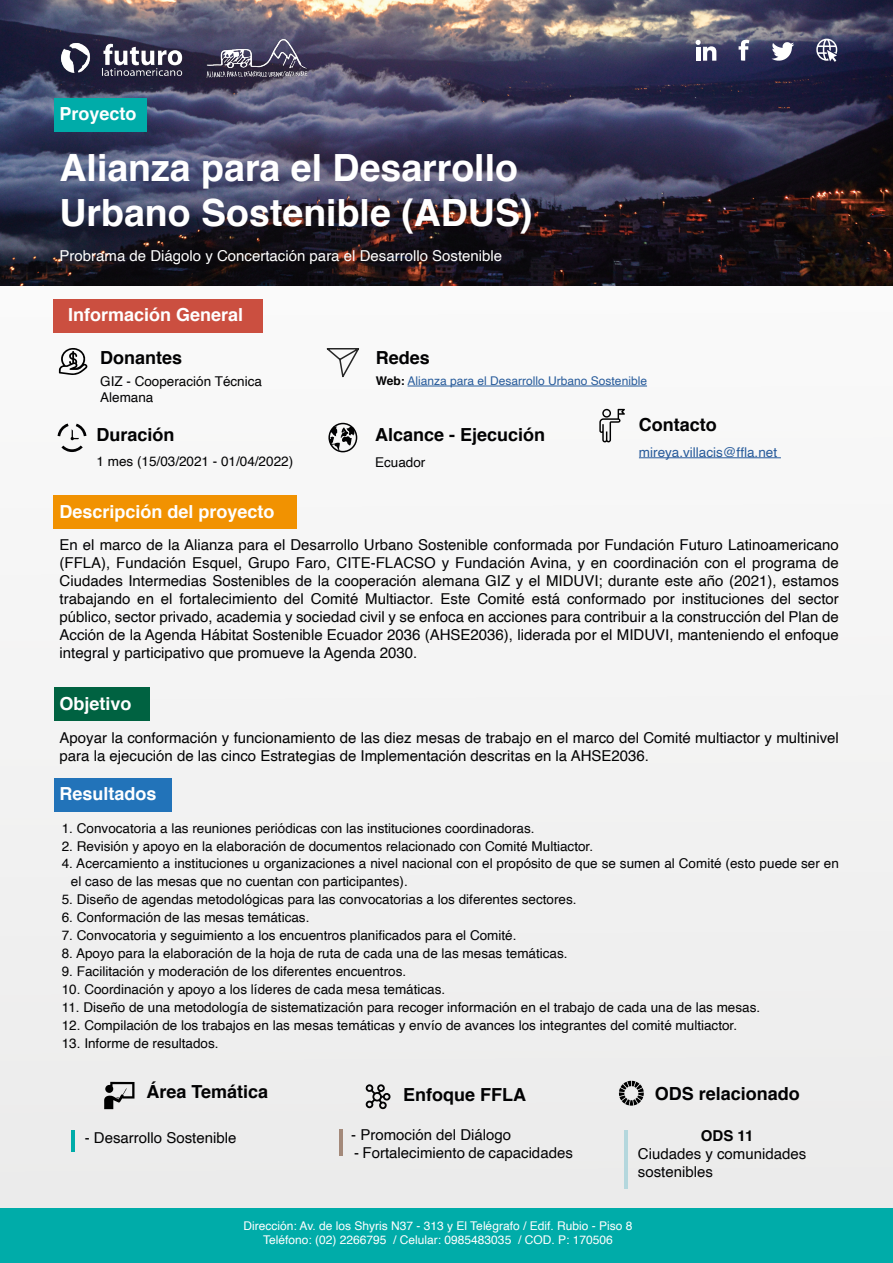
<style>
.page{position:relative;width:893px;height:1263px;background:#f3f3f2}
.page>*{position:absolute;margin:0;border:0;box-sizing:border-box;transform-origin:0 0}
.t1{font:700 37.5px/45px "Helvetica";color:#fff}
.t2{font:700 18px "Helvetica";color:#020203}
.t3{font:700 18px "Helvetica";color:#fff}
.t4{font:15px/18px "Helvetica";color:#020203}
.t5{font:15px "Helvetica";color:#fff}
.t6{font:700 15px "Helvetica";color:#020203}
.t7{font:13.5px/16.2px "Helvetica";color:#020203}
.t8{font:13.5px "Helvetica";color:#275b9b}
.t9{font:12px/14.4px "Helvetica";color:#fff;text-align:center}
.t10{font:12px "Helvetica";color:#275b9b}
.s1{font-weight:700;color:#020203}
</style>
<div class="page">
<img style="left:0;top:0;width:893px;height:286px">
<div style="left:54px;top:495px;width:243px;height:34px;background:#f19201"></div>
<div style="left:54px;top:299px;width:209px;height:33px;background:#cb4f40"></div>
<div style="left:54px;top:687px;width:96px;height:34px;background:#006241"></div>
<div style="left:54px;top:778px;width:118px;height:34px;background:#2273b9"></div>
<hr style="left:71px;top:1130px;width:3px;height:21px;background:#00aca9">
<hr style="left:339px;top:1129px;width:3px;height:27px;background:#a3897a">
<hr style="left:624px;top:1130px;width:3px;height:58px;background:#b4d7dd">
<div style="left:54px;top:98px;width:93px;height:33px;background:#00aca9"></div>
<img style="left:204px;top:33px;width:107px;height:50px">
<img style="left:54px;top:33px;width:138px;height:50px">
<svg style="left:365px;top:1084px;width:26px;height:25px"></svg>
<div style="left:0;top:1209px;width:893px;height:54px;background:#00aca9"></div>
<div style="left:328px;top:423px;width:29px;height:29px;border:2px solid #020203;border-radius:50%"></div>
<svg style="left:329px;top:426px;width:26px;height:25px"></svg>
<svg style="left:57px;top:423px;width:30px;height:29px"></svg>
<svg style="left:59px;top:348px;width:29px;height:27px"></svg>
<hr style="left:408px;top:386px;width:239px;height:1px;background:#275b9b">
<svg style="left:739px;top:40px;width:10px;height:21px"></svg>
<svg style="left:771px;top:42px;width:23px;height:19px"></svg>
<svg style="left:816px;top:39px;width:21px;height:23px"></svg>
<svg style="left:696px;top:40px;width:20px;height:21px"></svg>
<svg style="left:619px;top:1081px;width:25px;height:24px"></svg>
<svg style="left:326px;top:348px;width:33px;height:30px"></svg>
<svg style="left:104px;top:1082px;width:30px;height:27px"></svg>
<hr style="left:639px;top:457px;width:142px;height:1px;background:#275b9b">
<svg style="left:599px;top:409px;width:26px;height:34px"></svg>
<h2 class="t3" style="left:60px;top:99px;width:79px">Proyecto</h2>
<h1 class="t1" style="left:60px;top:146px;width:474px">Alianza para el Desarrollo<br>Urbano Sostenible (ADUS)</h1>
<p class="t5" style="left:60px;top:244px;width:444px">Probrama de Diágolo y Concertación para el Desarrollo Sostenible</p>
<h2 class="t3" style="left:68px;top:300px;width:177px">Información General</h2>
<h2 class="t2" style="left:100px;top:343px;width:84px">Donantes</h2>
<h2 class="t2" style="left:376px;top:344px;width:56px">Redes</h2>
<p class="t7" style="left:100px;top:374px;width:163px">GIZ - Cooperación Técnica<br>Alemana</p>
<p class="t10" style="left:376px;top:372px;width:273px"><span class="s1">Web:</span> Alianza para el Desarrollo Urbano Sostenible</p>
<h2 class="t2" style="left:97px;top:420px;width:80px">Duración</h2>
<h2 class="t2" style="left:375px;top:420px;width:172px">Alcance - Ejecución</h2>
<p class="t7" style="left:97px;top:454px;width:198px">1 mes (15/03/2021 - 01/04/2022)</p>
<h2 class="t3" style="left:60px;top:497px;width:217px">Descripción del proyecto</h2>
<p class="t7" style="left:375px;top:454px;width:52px">Ecuador</p>
<h2 class="t2" style="left:639px;top:410px;width:79px">Contacto</h2>
<p class="t8" style="left:639px;top:442px;width:140px">mireya.villacis@ffla.net</p>
<p class="t4" style="left:60px;top:536px;width:781px;text-align:justify">En el marco de la Alianza para el Desarrollo Urbano Sostenible conformada por Fundación Futuro Latinoamericano (FFLA), Fundación Esquel, Grupo Faro, CITE-FLACSO y Fundación Avina, y en coordinación con el programa de Ciudades Intermedias Sostenibles de la cooperación alemana GIZ y el MIDUVI; durante este año (2021), estamos trabajando en el fortalecimiento del Comité Multiactor. Este Comité está conformado por instituciones del sector público, sector privado, academia y sociedad civil y se enfoca en acciones para contribuir a la construcción del Plan de Acción de la Agenda Hábitat Sostenible Ecuador 2036 (AHSE2036), liderada por el MIDUVI, manteniendo el enfoque integral y participativo que promueve la Agenda 2030.</p>
<h2 class="t3" style="left:60px;top:689px;width:74px">Objetivo</h2>
<p class="t4" style="left:60px;top:729px;width:781px">Apoyar la conformación y funcionamiento de las diez mesas de trabajo en el marco del Comité multiactor y multinivel para la ejecución de las cinco Estrategias de Implementación descritas en la AHSE2036.</p>
<h2 class="t3" style="left:60px;top:779px;width:99px">Resultados</h2>
<p class="t7" style="left:62px;top:820px;width:474px">1. Convocatoria a las reuniones periódicas con las instituciones coordinadoras.</p>
<p class="t7" style="left:62px;top:838px;width:533px">2. Revisión y apoyo en la elaboración de documentos relacionado con Comité Multiactor.</p>
<p class="t7" style="left:71px;top:855px;width:770px;line-height:18px;text-indent:-9px">4. Acercamiento a instituciones u organizaciones a nivel nacional con el propósito de que se sumen al Comité (esto puede ser en el caso de las mesas que no cuentan con participantes).</p>
<p class="t7" style="left:62px;top:892px;width:516px">5. Diseño de agendas metodológicas para las convocatorias a los diferentes sectores.</p>
<p class="t7" style="left:62px;top:910px;width:249px">6. Conformación de las mesas temáticas.</p>
<p class="t7" style="left:62px;top:928px;width:456px">7. Convocatoria y seguimiento a los encuentros planificados para el Comité.</p>
<p class="t7" style="left:62px;top:946px;width:507px">8. Apoyo para la elaboración de la hoja de ruta de cada una de las mesas temáticas.</p>
<p class="t7" style="left:62px;top:964px;width:346px">9. Facilitación y moderación de los diferentes encuentros.</p>
<p class="t7" style="left:62px;top:982px;width:385px">10. Coordinación y apoyo a los líderes de cada mesa temáticas.</p>
<p class="t7" style="left:62px;top:1000px;width:700px">11. Diseño de una metodología de sistematización para recoger información en el trabajo de cada una de las mesas.</p>
<p class="t7" style="left:62px;top:1018px;width:677px">12. Compilación de los trabajos en las mesas temáticas y envío de avances los integrantes del comité multiactor.</p>
<p class="t7" style="left:62px;top:1036px;width:158px">13. Informe de resultados.</p>
<h2 class="t2" style="left:147px;top:1077px;width:123px">Área Temática</h2>
<h2 class="t2" style="left:403px;top:1080px;width:124px">Enfoque FFLA</h2>
<h2 class="t2" style="left:655px;top:1079px;width:147px">ODS relacionado</h2>
<p class="t4" style="left:351px;top:1126px;width:162px">- Promoción del Diálogo</p>
<p class="t4" style="left:354px;top:1144px;width:220px">- Fortalecimiento de capacidades</p>
<p class="t4" style="left:85px;top:1129px;width:153px">- Desarrollo Sostenible</p>
<p class="t6" style="left:701px;top:1124px;width:54px">ODS 11</p>
<p class="t4" style="left:638px;top:1145px;width:170px">Ciudades y comunidades sostenibles</p>
<p class="t9" style="left:243px;top:1219px;width:390px">Dirección: Av. de los Shyris N37 - 313 y El Telégrafo / Edif. Rubio - Piso 8<br>Teléfono: (02) 2266795 / Celular: 0985483035 / COD. P: 170506</p>
</div>
